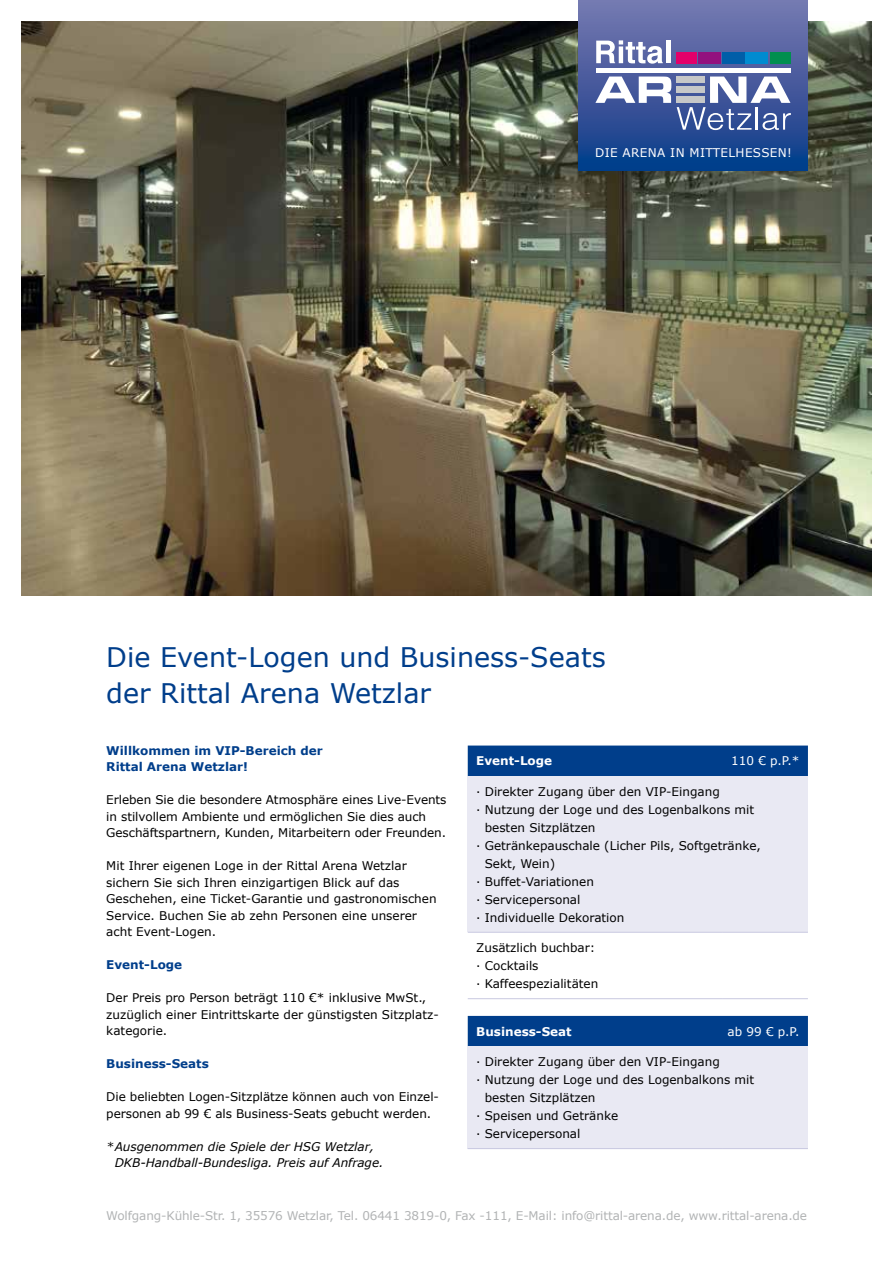
<style>
.page{position:relative;width:893px;height:1263px;background:#fff}
.page>*{position:absolute;margin:0;border:0;box-sizing:border-box;transform-origin:0 0}
.t1{font:27px/36px "Verdana";color:#003e8b}
.t2{font:12px/16.5px "Verdana";color:#000}
.t3{font:12px "Verdana";letter-spacing:-.01em;color:#b1b3b4}
.t4{font:italic 12px/16.5px "Verdana";letter-spacing:-.005em;color:#000}
.t5{font:700 12px/16.5px "Verdana";color:#003e8b}
.t6{font:12px "Verdana";letter-spacing:.015em;color:#fff}
.t7{font:700 12px "Verdana";color:#fff}
</style>
<div class="page">
<div style="left:468px;top:745px;width:340px;height:31px;background:#003e8b"></div>
<div style="left:468px;top:776px;width:340px;height:156px;background:#e9e9f3"></div>
<hr style="left:468px;top:932px;width:255px;height:1px;background:#c8c8e0">
<hr style="left:723px;top:932px;width:85px;height:1px;background:#c8c8e0">
<hr style="left:468px;top:998px;width:255px;height:1px;background:#c8c8e0">
<hr style="left:723px;top:998px;width:85px;height:1px;background:#c8c8e0">
<div style="left:468px;top:1016px;width:340px;height:30px;background:#003e8b"></div>
<div style="left:468px;top:1046px;width:340px;height:102px;background:#e9e9f3"></div>
<hr style="left:468px;top:1148px;width:255px;height:1px;background:#c8c8e0">
<hr style="left:723px;top:1148px;width:85px;height:1px;background:#c8c8e0">
<img style="left:21px;top:21px;width:851px;height:574px">
<svg style="left:578px;top:0;width:230px;height:170px;background:#415b9d"></svg>
<div style="left:596px;top:68px;width:194px;height:5px;background:#fff"></div>
<div style="left:722px;top:52px;width:22px;height:12px;background:#005ea8"></div>
<div style="left:698px;top:52px;width:22px;height:12px;background:#93117e"></div>
<div style="left:676px;top:52px;width:20px;height:12px;background:#e3006a"></div>
<div style="left:770px;top:52px;width:20px;height:12px;background:#008f4f"></div>
<div style="left:745px;top:52px;width:23px;height:12px;background:#008bd0"></div>
<div style="left:676px;top:76px;width:29px;height:7px;background:#c6c7c8"></div>
<div style="left:676px;top:87px;width:29px;height:6px;background:#c6c7c8"></div>
<div style="left:676px;top:97px;width:29px;height:6px;background:#c6c7c8"></div>
<svg style="left:595px;top:77px;width:76px;height:26px"></svg>
<svg style="left:677px;top:77px;width:114px;height:53px"></svg>
<svg style="left:596px;top:40px;width:67px;height:24px"></svg>
<hr style="left:666px;top:41px;width:4px;height:22px;background:#fff">
<p class="t6" style="left:595px;top:145px;width:46px">Die Arena</p>
<p class="t6" style="left:670px;top:145px;width:38px">in Mittel</p>
<p class="t6" style="left:736px;top:145px;width:19px">hessen</p>
<p class="t6" style="left:787px;top:145px;width:6px">!</p>
<h1 class="t1" style="left:106px;top:640px;width:501px">Die Event-Logen und Business-Seats der Rittal Arena Wetzlar</h1>
<p class="t5" style="left:106px;top:742px;width:218px">Willkommen im VIP-Bereich der<br>Rittal Arena Wetzlar!</p>
<p class="t2" style="left:106px;top:792px;width:342px">Erleben Sie die besondere Atmosphäre eines Live-Events in stilvollem Ambiente und ermöglichen Sie dies auch<br>Geschäftspartnern, Kunden, Mitarbeitern oder Freunden.</p>
<p class="t2" style="left:106px;top:858px;width:332px">Mit Ihrer eigenen Loge in der Rittal Arena Wetzlar sichern Sie sich Ihren einzigartigen Blick auf das Geschehen, eine Ticket-Garantie und gastronomischen Service. Buchen Sie ab zehn Personen eine unserer acht Event-Logen.</p>
<p class="t5" style="left:106px;top:957px;width:77px">Event-Loge</p>
<p class="t2" style="left:106px;top:990px;width:334px">Der Preis pro Person beträgt 110 €* inklusive MwSt., zuzüglich einer Eintrittskarte der günstigsten Sitzplatz&shy;kategorie.</p>
<p class="t5" style="left:106px;top:1056px;width:104px">Business-Seats</p>
<p class="t2" style="left:106px;top:1089px;width:334px">Die beliebten Logen-Sitzplätze können auch von Einzel&shy;personen ab 99 € als Business-Seats gebucht werden.</p>
<p class="t4" style="left:115px;top:1138px;width:270px;text-indent:-9px">*Ausgenommen die Spiele der HSG Wetzlar,<br>DKB-Handball-Bundesliga. Preis auf Anfrage.</p>
<p class="t7" style="left:476px;top:753px;width:77px">Event-Loge</p>
<p class="t6" style="left:731px;top:753px;width:70px">110 € p.P.*</p>
<p class="t2" style="left:476px;top:783px;width:245px">· Direkter Zugang über den VIP-Eingang</p>
<p class="t2" style="left:476px;top:801px;width:279px">· Nutzung der Loge und des Logenbalkons mit</p>
<p class="t2" style="left:485px;top:819px;width:112px">besten Sitzplätzen</p>
<p class="t2" style="left:476px;top:837px;width:286px">· Getränkepauschale (Licher Pils, Softgetränke,</p>
<p class="t2" style="left:485px;top:855px;width:72px">Sekt, Wein)</p>
<p class="t2" style="left:476px;top:873px;width:119px">· Buffet-Variationen</p>
<p class="t2" style="left:476px;top:891px;width:106px">· Servicepersonal</p>
<p class="t2" style="left:476px;top:909px;width:150px">· Individuelle Dekoration</p>
<p class="t2" style="left:476px;top:939px;width:124px;line-height:18px">Zusätzlich buchbar: · Cocktails<br>· Kaffeespezialitäten</p>
<p class="t7" style="left:476px;top:1023px;width:97px">Business-Seat</p>
<p class="t6" style="left:728px;top:1024px;width:73px">ab 99 € p.P.</p>
<p class="t2" style="left:476px;top:1053px;width:245px">· Direkter Zugang über den VIP-Eingang</p>
<p class="t2" style="left:476px;top:1071px;width:279px">· Nutzung der Loge und des Logenbalkons mit</p>
<p class="t2" style="left:485px;top:1089px;width:112px">besten Sitzplätzen</p>
<p class="t2" style="left:476px;top:1107px;width:143px">· Speisen und Getränke</p>
<p class="t2" style="left:476px;top:1125px;width:106px">· Servicepersonal</p>
<p class="t3" style="left:106px;top:1208px;width:702px">Wolfgang-Kühle-Str. 1, 35576 Wetzlar, Tel. 06441 3819-0, Fax -111, E-Mail: info@rittal-arena.de, www.rittal-arena.de</p>
</div>
